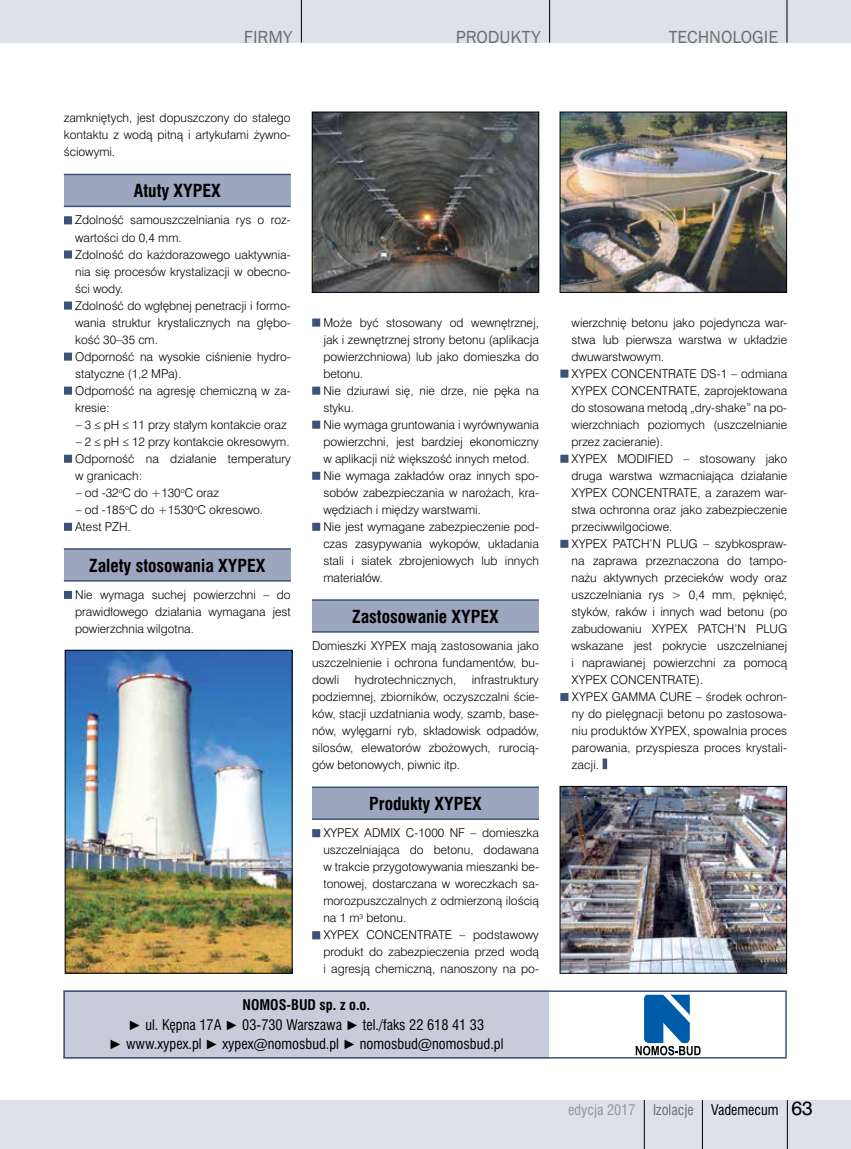
<style>
.page{position:relative;width:851px;height:1149px;background:#fff}
.page>*{position:absolute;margin:0;border:0;box-sizing:border-box;transform-origin:0 0}
.t1{font:18px "Franklin Gothic";color:#6d6e71}
.t2{font:700 16.5px "Swis 721 Cn PL";color:#000}
.t3{font:13.5px/19.5px "Swis 721 Cn PL";color:#000;text-align:center}
.t4{font:13.5px "Swis 721 Cn PL";color:#939598}
.t5{font:13.5px "Swis 721 Cn PL";color:#6d6e71}
.t6{font:11.25px/17px "Swis 721 Lt PL";color:#000;text-align:justify}
.s1{color:#3c5379}
.s2{font-weight:700}
.s3{font-family:"Arial"}
.s4{font-family:"Swis 721 PL";font-size:18px}
</style>
<div class="page">
<div style="left:0;top:0;width:850px;height:43px;background:#dfe1ea"></div>
<hr style="left:301px;top:0;width:1px;height:43px;background:#000">
<hr style="left:549px;top:0;width:1px;height:43px;background:#000">
<hr style="left:786px;top:0;width:1px;height:43px;background:#000">
<div style="left:0;top:1099px;width:850px;height:49px;background:#dfe1ea"></div>
<hr style="left:787px;top:1099px;width:1px;height:49px;background:#000">
<hr style="left:644px;top:1099px;width:1px;height:49px;background:#000">
<hr style="left:702px;top:1099px;width:1px;height:49px;background:#000">
<div style="left:63px;top:990px;width:486px;height:68px;background:#c7ccdb"></div>
<div style="left:63px;top:990px;width:723px;height:68px;border:2px solid #3c5379"></div>
<svg style="left:630px;top:990px;width:73px;height:68px"></svg>
<svg style="left:635px;top:994px;width:65px;height:60px"></svg>
<div style="left:64px;top:174px;width:227px;height:32px;background:#9da6bf"></div>
<hr style="left:64px;top:174px;width:227px;height:1px;background:#3c5379">
<hr style="left:64px;top:205px;width:227px;height:2px;background:#3c5379">
<div style="left:64px;top:216px;width:8px;height:8px;border:2px solid #3c5379"></div>
<div style="left:64px;top:250px;width:8px;height:8px;border:2px solid #3c5379"></div>
<div style="left:64px;top:301px;width:8px;height:8px;border:2px solid #3c5379"></div>
<div style="left:64px;top:352px;width:8px;height:8px;border:2px solid #3c5379"></div>
<div style="left:64px;top:386px;width:8px;height:8px;border:2px solid #3c5379"></div>
<div style="left:64px;top:454px;width:8px;height:8px;border:2px solid #3c5379"></div>
<div style="left:64px;top:522px;width:8px;height:8px;border:2px solid #3c5379"></div>
<div style="left:64px;top:549px;width:227px;height:31px;background:#9da6bf"></div>
<hr style="left:64px;top:548px;width:227px;height:1px;background:#3c5379">
<hr style="left:64px;top:580px;width:227px;height:1px;background:#3c5379">
<div style="left:64px;top:590px;width:8px;height:8px;border:2px solid #3c5379"></div>
<img style="left:67px;top:651px;width:223px;height:320px">
<div style="left:65px;top:649px;width:227px;height:324px;border:1px solid #000"></div>
<div style="left:312px;top:318px;width:8px;height:8px;border:2px solid #3c5379"></div>
<div style="left:312px;top:386px;width:8px;height:8px;border:2px solid #3c5379"></div>
<div style="left:312px;top:420px;width:8px;height:8px;border:2px solid #3c5379"></div>
<div style="left:312px;top:471px;width:8px;height:8px;border:2px solid #3c5379"></div>
<div style="left:312px;top:522px;width:8px;height:8px;border:2px solid #3c5379"></div>
<div style="left:312px;top:600px;width:227px;height:31px;background:#9da6bf"></div>
<hr style="left:312px;top:599px;width:227px;height:1px;background:#3c5379">
<hr style="left:312px;top:631px;width:227px;height:1px;background:#3c5379">
<div style="left:312px;top:787px;width:227px;height:32px;background:#9da6bf"></div>
<hr style="left:312px;top:786px;width:227px;height:1px;background:#3c5379">
<hr style="left:312px;top:818px;width:227px;height:1px;background:#3c5379">
<div style="left:312px;top:829px;width:8px;height:8px;border:2px solid #3c5379"></div>
<div style="left:312px;top:931px;width:8px;height:8px;border:2px solid #3c5379"></div>
<div style="left:560px;top:369px;width:8px;height:8px;border:2px solid #3c5379"></div>
<div style="left:560px;top:454px;width:8px;height:8px;border:2px solid #3c5379"></div>
<div style="left:560px;top:539px;width:8px;height:8px;border:2px solid #3c5379"></div>
<div style="left:560px;top:692px;width:8px;height:8px;border:2px solid #3c5379"></div>
<div style="left:602px;top:758px;width:5px;height:11px;background:#3c5379"></div>
<img style="left:314px;top:114px;width:223px;height:176px">
<div style="left:312px;top:112px;width:227px;height:180px;border:1px solid #000"></div>
<img style="left:561px;top:114px;width:223px;height:176px">
<div style="left:559px;top:112px;width:227px;height:180px;border:1px solid #000"></div>
<img style="left:561px;top:788px;width:223px;height:183px">
<div style="left:559px;top:786px;width:227px;height:187px;border:1px solid #000"></div>
<h1 class="t1" style="left:244px;top:25px;width:50px">FIRMY</h1>
<h1 class="t1" style="left:455px;top:25px;width:86px">PRODUKTY</h1>
<h1 class="t1" style="left:668px;top:25px;width:111px">TECHNOLOGIE</h1>
<p class="t6" style="left:64px;top:109px;width:228px">zamkniętych, jest dopuszczony do stałego kontaktu z wodą pitną i artykułami żywno&shy;ściowymi.</p>
<h2 class="t2" style="left:134px;top:180px;width:88px">Atuty XYPEX</h2>
<p class="t6" style="left:75px;top:211px;width:217px;text-indent:-11px"><span class="s1">■</span> Zdolność samouszczelniania rys o roz&shy;wartości do 0,4 mm.</p>
<p class="t6" style="left:75px;top:245px;width:217px;text-indent:-11px"><span class="s1">■</span> Zdolność do każdorazowego uaktywnia&shy;nia się procesów krystalizacji w obecno&shy;ści wody.</p>
<p class="t6" style="left:75px;top:296px;width:217px;text-indent:-11px"><span class="s1">■</span> Zdolność do wgłębnej penetracji i formo&shy;wania struktur krystalicznych na głębo&shy;kość 30–35 cm.</p>
<p class="t6" style="left:75px;top:347px;width:217px;text-indent:-11px"><span class="s1">■</span> Odporność na wysokie ciśnienie hydro&shy;statyczne (1,2 MPa).</p>
<p class="t6" style="left:75px;top:381px;width:217px;text-indent:-11px"><span class="s1">■</span> Odporność na agresję chemiczną w za&shy;kresie:</p>
<p class="t6" style="left:76px;top:416px;width:212px">– 3 ≤ pH ≤ 11 przy stałym kontakcie oraz</p>
<p class="t6" style="left:76px;top:433px;width:215px">– 2 ≤ pH ≤ 12 przy kontakcie okresowym.</p>
<p class="t6" style="left:75px;top:450px;width:217px;text-indent:-11px"><span class="s1">■</span> Odporność na działanie temperatury w granicach:</p>
<p class="t6" style="left:76px;top:484px;width:145px">– od -32<sup>o</sup>C do +130<sup>o</sup>C oraz</p>
<p class="t6" style="left:76px;top:501px;width:189px">– od -185<sup>o</sup>C do +1530<sup>o</sup>C okresowo.</p>
<p class="t6" style="left:64px;top:518px;width:68px"><span class="s1">■</span> Atest PZH.</p>
<h2 class="t2" style="left:89px;top:554px;width:178px">Zalety stosowania XYPEX</h2>
<p class="t6" style="left:75px;top:586px;width:217px;text-indent:-11px"><span class="s1">■</span> Nie wymaga suchej powierzchni – do prawidłowego działania wymagana jest powierzchnia wilgotna.</p>
<p class="t6" style="left:323px;top:313px;width:217px;text-indent:-11px"><span class="s1">■</span> Może być stosowany od wewnętrznej, jak i zewnętrznej strony betonu (aplikacja powierzchniowa) lub jako domieszka do betonu.</p>
<p class="t6" style="left:323px;top:381px;width:217px;text-indent:-11px"><span class="s1">■</span> Nie dziurawi się, nie drze, nie pęka na styku.</p>
<p class="t6" style="left:323px;top:416px;width:217px;text-indent:-11px"><span class="s1">■</span> Nie wymaga gruntowania i wyrównywania powierzchni, jest bardziej ekonomiczny w aplikacji niż większość innych metod.</p>
<p class="t6" style="left:323px;top:467px;width:217px;text-indent:-11px"><span class="s1">■</span> Nie wymaga zakładów oraz innych spo&shy;sobów zabezpieczania w narożach, kra&shy;wędziach i między warstwami.</p>
<p class="t6" style="left:323px;top:518px;width:217px;text-indent:-11px"><span class="s1">■</span> Nie jest wymagane zabezpieczenie pod&shy;czas zasypywania wykopów, układania stali i siatek zbrojeniowych lub innych materiałów.</p>
<h2 class="t2" style="left:352px;top:605px;width:148px">Zastosowanie XYPEX</h2>
<p class="t6" style="left:312px;top:637px;width:228px">Domieszki XYPEX mają zastosowania jako uszczelnienie i ochrona fundamentów, bu&shy;dowli</p>
<p class="t6" style="left:312px;top:671px;width:228px;text-indent:160px">infrastruktury podziemnej, zbiorników, oczyszczalni ście&shy;ków, stacji uzdatniania wody, szamb, base&shy;nów, wylęgarni ryb, składowisk odpadów, silosów, elewatorów zbożowych, rurocią&shy;gów betonowych, piwnic itp.</p>
<h2 class="t2" style="left:369px;top:792px;width:114px">Produkty XYPEX</h2>
<p class="t6" style="left:323px;top:824px;width:217px;text-indent:-11px"><span class="s1">■</span> XYPEX ADMIX C-1000 NF – domieszka uszczelniająca do betonu, dodawana w trakcie przygotowywania mieszanki be&shy;tonowej, dostarczana w woreczkach sa&shy;morozpuszczalnych z odmierzoną ilością na 1 m<sup>3</sup> betonu.</p>
<p class="t6" style="left:323px;top:926px;width:217px;text-indent:-11px"><span class="s1">■</span> XYPEX CONCENTRATE – podstawowy produkt do zabezpieczenia przed wodą i agresją chemiczną, nanoszony na po-</p>
<p class="t6" style="left:355px;top:671px;width:103px">hydrotechnicznych,</p>
<p class="t3" style="left:109px;top:995px;width:396px"><span class="s2">NOMOS-BUD sp. z o.o.<br></span><span class="s3">►</span> ul. Kępna 17A <span class="s3">►</span> 03-730 Warszawa <span class="s3">►</span> tel./faks 22 618 41 33<br><span class="s3">►</span> www.xypex.pl <span class="s3">►</span> xypex@nomosbud.pl <span class="s3">►</span> nomosbud@nomosbud.pl</p>
<p class="t6" style="left:571px;top:313px;width:217px">wierzchnię betonu jako pojedyncza war&shy;stwa lub pierwsza warstwa w układzie dwuwarstwowym.</p>
<p class="t6" style="left:571px;top:364px;width:217px;text-indent:-11px"><span class="s1">■</span> XYPEX CONCENTRATE DS-1 – odmiana XYPEX CONCENTRATE, zaprojektowana do stosowana metodą „dry-shake” na po&shy;wierzchniach poziomych (uszczelnianie przez zacieranie).</p>
<p class="t6" style="left:571px;top:450px;width:217px;text-indent:-11px"><span class="s1">■</span> XYPEX MODIFIED – stosowany jako druga warstwa wzmacniająca działanie XYPEX CONCENTRATE, a zarazem war&shy;stwa ochronna oraz jako zabezpieczenie przeciwwilgociowe.</p>
<p class="t6" style="left:571px;top:535px;width:217px;text-indent:-11px"><span class="s1">■</span> XYPEX PATCH’N PLUG – szybkospraw&shy;na zaprawa przeznaczona do tampo&shy;nażu aktywnych przecieków wody oraz uszczelniania rys &gt; 0,4 mm, pęknięć, styków, raków i innych wad betonu (po zabudowaniu XYPEX PATCH’N PLUG wskazane jest pokrycie uszczelnianej i naprawianej powierzchni za pomocą XYPEX CONCENTRATE).</p>
<p class="t6" style="left:571px;top:688px;width:217px;text-indent:-12px"><span class="s1">■</span> XYPEX GAMMA CURE – środek ochron&shy;ny do pielęgnacji betonu po zastosowa&shy;niu produktów XYPEX, spowalnia proces parowania, przyspiesza proces krystali&shy;zacji.</p>
<p class="t4" style="left:568px;top:1100px;width:69px">edycja 2017</p>
<p class="t5" style="left:653px;top:1100px;width:42px">Izolacje</p>
<p class="t3" style="left:711px;top:1099px;width:103px">Vademecum <span class="s4">63</span></p>
</div>
